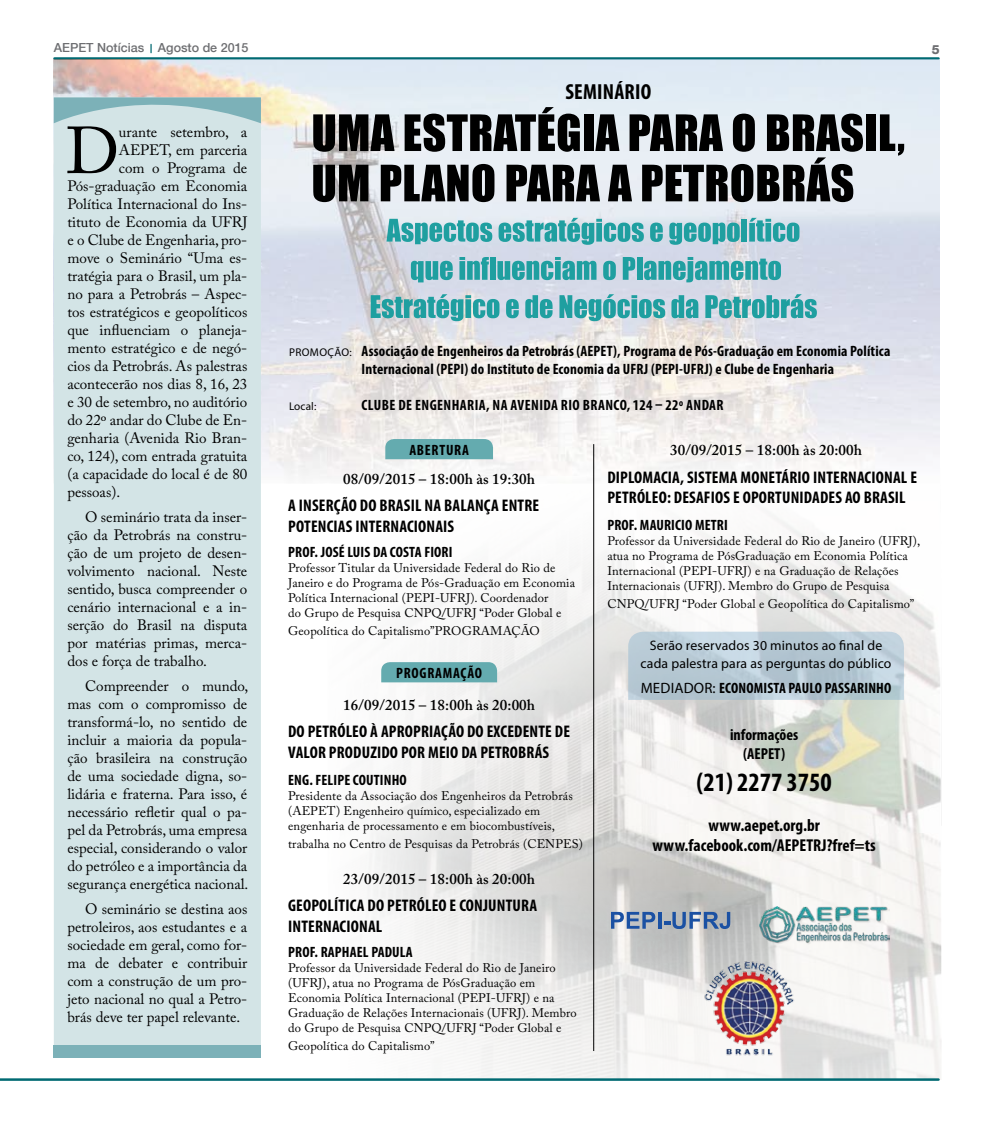
<style>
.page{position:relative;width:993px;height:1134px;background:#fff}
.page>*{position:absolute;margin:0;border:0;box-sizing:border-box;transform-origin:0 0}
.t1{font:65.62px "Adobe Caslon Pro";color:#000}
.t2{font:700 condensed 26.5px "Myriad Pro";color:#000}
.t3{font:700 condensed 21.88px "Myriad Pro";letter-spacing:.01em;color:#000}
.t4{font:700 condensed 17.25px/20.6px "Myriad Pro";color:#000;text-align:center}
.t5{font:700 condensed 16.88px/20.2px "Myriad Pro";letter-spacing:.01em;color:#000}
.t6{font:700 condensed 15.88px/19.1px "Myriad Pro";color:#000;text-align:center}
.t7{font:15px/18px "Adobe Caslon Pro";color:#000;text-align:justify}
.t8{font:700 condensed 15px/18px "Myriad Pro";letter-spacing:.01em;color:#000}
.t9{font:600 15px "Adobe Caslon Pro";letter-spacing:.01em;color:#000}
.t10{font:700 condensed 15px "Myriad Pro";letter-spacing:.05em;color:#000}
.t11{font:13.75px/18px "Myriad Pro";letter-spacing:.01em;color:#000;text-align:center}
.t12{font:12.5px/15px "Adobe Caslon Pro";letter-spacing:.01em;color:#000}
.t13{font:500 12.5px "Helvetica Neue LT Com";color:#6d6e71}
.t14{font:800 12.5px "Helvetica Neue LT Com";color:#6d6e71}
.t15{font:11.25px "Myriad Pro";color:#000}
.s1{font-weight:400;font-stretch:normal;font-size:11.25px}
.s2{font-weight:400;font-stretch:normal}
</style>
<div class="page">
<hr style="left:54px;top:57px;width:884px;height:3px;background:#006a72">
<svg style="left:150px;top:44px;width:2px;height:9px"></svg>
<img style="left:54px;top:60px;width:885px;height:370px">
<img style="left:232px;top:430px;width:709px;height:649px">
<div style="left:54px;top:123px;width:207px;height:922px;background:#d3e4e6"></div>
<hr style="left:0;top:1078px;width:938px;height:3px;background:#006a72">
<div style="left:866px;top:114px;width:9px;height:37px;background:#000"></div>
<svg style="left:879px;top:114px;width:24px;height:42px"></svg>
<svg style="left:313px;top:107px;width:549px;height:95px;background:#6e7174"></svg>
<svg style="left:386px;top:219px;width:106px;height:25px;background:#70bcc1"></svg>
<svg style="left:498px;top:218px;width:145px;height:27px;background:#77bec4"></svg>
<svg style="left:650px;top:223px;width:12px;height:19px"></svg>
<svg style="left:669px;top:223px;width:70px;height:22px;background:#5ab2b6"></svg>
<div style="left:741px;top:219px;width:6px;height:23px;background:#1f9fa0"></div>
<svg style="left:749px;top:218px;width:50px;height:24px"></svg>
<svg style="left:411px;top:261px;width:41px;height:21px"></svg>
<svg style="left:459px;top:257px;width:29px;height:23px"></svg>
<div style="left:489px;top:257px;width:6px;height:23px;background:#1f9fa0"></div>
<svg style="left:497px;top:257px;width:99px;height:23px;background:#64b5bb"></svg>
<svg style="left:603px;top:261px;width:12px;height:19px"></svg>
<svg style="left:622px;top:257px;width:13px;height:23px"></svg>
<div style="left:636px;top:257px;width:6px;height:23px;background:#1f9fa0"></div>
<svg style="left:644px;top:257px;width:136px;height:25px;background:#6cb7bd"></svg>
<svg style="left:370px;top:294px;width:129px;height:27px;background:#75b9bd"></svg>
<svg style="left:506px;top:299px;width:12px;height:19px"></svg>
<svg style="left:525px;top:295px;width:27px;height:23px"></svg>
<svg style="left:559px;top:294px;width:106px;height:27px;background:#73bac0"></svg>
<svg style="left:671px;top:295px;width:27px;height:23px"></svg>
<svg style="left:705px;top:294px;width:111px;height:24px;background:#6ab7bc"></svg>
<svg style="left:610px;top:912px;width:45px;height:17px"></svg>
<svg style="left:657px;top:912px;width:4px;height:17px"></svg>
<svg style="left:664px;top:912px;width:66px;height:17px"></svg>
<img style="left:758px;top:906px;width:130px;height:38px">
<img style="left:701px;top:959px;width:95px;height:98px">
<div style="left:385px;top:439px;width:108px;height:20px;background:#64abaf"></div>
<div style="left:381px;top:662px;width:116px;height:20px;background:#64abaf"></div>
<svg style="left:628px;top:632px;width:275px;height:68px;background:#b8cad6"></svg>
<svg style="left:54px;top:81px;width:207px;height:42px;background:#bfcac6"></svg>
<div style="left:54px;top:1045px;width:207px;height:12px;background:#7cb1b8"></div>
<hr style="left:593px;top:444px;width:1px;height:607px;background:#000">
<p class="t13" style="left:54px;top:40px;width:196px">AEPET Notícias Agosto de 2015</p>
<p class="t14" style="left:931px;top:42px;width:9px">5</p>
<h1 class="t1" style="left:65px;top:112px;width:55px">D</h1>
<p class="t7" style="left:119px;top:123px;width:130px">urante setembro, a</p>
<p class="t7" style="left:119px;top:141px;width:130px">AEPET, em parceria</p>
<p class="t7" style="left:119px;top:159px;width:130px">com o Programa de</p>
<p class="t7" style="left:67px;top:177px;width:181px">Pós-graduação em Economia</p>
<p class="t7" style="left:67px;top:195px;width:181px">Política Internacional do Ins-</p>
<p class="t7" style="left:67px;top:213px;width:181px">tituto de Economia da UFRJ</p>
<p class="t7" style="left:67px;top:231px;width:181px">e o Clube de Engenharia, pro-</p>
<p class="t7" style="left:67px;top:249px;width:181px">move o Seminário “Uma es-</p>
<p class="t7" style="left:67px;top:267px;width:181px">tratégia para o Brasil, um pla-</p>
<p class="t7" style="left:67px;top:285px;width:181px">no para a Petrobrás – Aspec-</p>
<p class="t7" style="left:67px;top:303px;width:181px">tos estratégicos e geopolíticos</p>
<p class="t7" style="left:67px;top:321px;width:181px">que influenciam o planeja-</p>
<p class="t7" style="left:67px;top:339px;width:181px">mento estratégico e de negó-</p>
<p class="t7" style="left:67px;top:357px;width:181px">cios da Petrobrás. As palestras</p>
<p class="t7" style="left:67px;top:375px;width:181px">acontecerão nos dias 8, 16, 23</p>
<p class="t7" style="left:67px;top:393px;width:181px">e 30 de setembro, no auditório</p>
<p class="t7" style="left:67px;top:411px;width:181px">do 22º andar do Clube de En-</p>
<p class="t7" style="left:67px;top:429px;width:181px">genharia (Avenida Rio Bran-</p>
<p class="t7" style="left:67px;top:447px;width:181px">co, 124), com entrada gratuita</p>
<p class="t7" style="left:67px;top:465px;width:181px">(a capacidade do local é de 80</p>
<p class="t7" style="left:67px;top:483px;width:54px">pessoas).</p>
<p class="t7" style="left:67px;top:508px;width:181px;text-indent:18px">O seminário trata da inser&shy;ção da Petrobrás na constru&shy;ção de um projeto de desen&shy;volvimento nacional. Neste sentido, busca compreender o cenário internacional e a in&shy;serção do Brasil na disputa por matérias primas, merca&shy;dos e força de trabalho.</p>
<p class="t7" style="left:67px;top:677px;width:182px;text-indent:18px">Compreender o mundo, mas com o compromisso de transformá-lo, no sentido de incluir a maioria da popula&shy;ção brasileira na construção de uma sociedade digna, so&shy;lidária e fraterna. Para isso, é necessário refletir qual o pa&shy;pel da Petrobrás, uma empresa especial, considerando o valor do petróleo e a importância da segurança energética nacional.</p>
<p class="t7" style="left:67px;top:900px;width:181px;text-indent:18px">O seminário se destina aos petroleiros, aos estudantes e a sociedade em geral, como for&shy;ma de debater e contribuir com a construção de um pro&shy;jeto nacional no qual a Petro&shy;brás deve ter papel relevante.</p>
<h3 class="t3" style="left:565px;top:78px;width:87px">SEMINÁRIO</h3>
<p class="t8" style="left:361px;top:342px;width:530px;text-indent:-72px"><span class="s1">Promoção:</span> Associação de Engenheiros da Petrobrás (AEPET), Programa de Pós-Graduação em Economia Política<br>Internacional (PEPI) do Instituto de Economia da UFRJ (PEPI-UFRJ) e Clube de Engenharia</p>
<p class="t15" style="left:289px;top:399px;width:29px">Local:</p>
<p class="t8" style="left:361px;top:396px;width:68px">Clube de Engen</p>
<p class="t8" style="left:451px;top:396px;width:16px">haria</p>
<p class="t8" style="left:486px;top:396px;width:47px">, na Avenida</p>
<p class="t8" style="left:560px;top:396px;width:38px">Rio Branco</p>
<p class="t8" style="left:626px;top:396px;width:68px">, 124 – 22º andar</p>
<p class="t10" style="left:409px;top:441px;width:61px">ABERTURA</p>
<p class="t9" style="left:343px;top:470px;width:193px">08/09/2015 – 18:00h às 19:30h</p>
<p class="t5" style="left:288px;top:495px;width:252px">A INSERÇÃO DO BRASIL NA BALANÇA ENTRE<br>POTENCIAS INTERNACIONAIS</p>
<p class="t8" style="left:288px;top:542px;width:166px">PROF. JOSÉ LUIS DA COSTA FIORI</p>
<p class="t12" style="left:288px;top:560px;width:288px">Professor Titular da Universidade Federal do Rio de Janeiro e do Programa de Pós-Graduação em Economia Política Internacional (PEPI-UFRJ). Coordenador<br>do Grupo de Pesquisa CNPQ/UFRJ “Poder Global e</p>
<p class="t12" style="left:288px;top:623px;width:253px">Geopolítica do Capitalismo”PROGRAMAÇÃO</p>
<p class="t10" style="left:396px;top:663px;width:87px">PROGRAMAÇÃO</p>
<p class="t9" style="left:343px;top:696px;width:193px">16/09/2015 – 18:00h às 20:00h</p>
<p class="t5" style="left:288px;top:721px;width:283px">DO PETRÓLEO À APROPRIAÇÃO DO EXCEDENTE DE<br>VALOR PRODUZIDO POR MEIO DA PETROBRÁS</p>
<p class="t8" style="left:288px;top:771px;width:120px">ENG. FELIPE COUTINHO</p>
<p class="t12" style="left:288px;top:788px;width:286px">Presidente da Associação dos Engenheiros da Petrobrás (AEPET) Engenheiro químico, especializado em engenharia de processamento e em biocombustíveis,</p>
<p class="t12" style="left:288px;top:836px;width:296px">trabalha no Centro de Pesquisas da Petrobrás (CENPES)</p>
<p class="t9" style="left:343px;top:870px;width:193px">23/09/2015 – 18:00h às 20:00h</p>
<p class="t5" style="left:288px;top:895px;width:250px">GEOPOLÍTICA DO PETRÓLEO E CONJUNTURA<br>INTERNACIONAL</p>
<p class="t8" style="left:288px;top:942px;width:126px">PROF. RAPHAEL PADULA</p>
<p class="t12" style="left:288px;top:960px;width:290px">Professor da Universidade Federal do Rio de Janeiro (UFRJ), atua no Programa de PósGraduação em Economia Política Internacional (PEPI-UFRJ) e na Graduação de Relações Internacionais (UFRJ). Membro do Grupo de Pesquisa CNPQ/UFRJ “Poder Global e</p>
<p class="t12" style="left:288px;top:1038px;width:148px">Geopolítica do Capitalismo”</p>
<p class="t9" style="left:670px;top:441px;width:193px">30/09/2015 – 18:00h às 20:00h</p>
<p class="t5" style="left:607px;top:466px;width:311px">DIPLOMACIA, SISTEMA MONETÁRIO INTERNACIONAL E<br>PETRÓLEO: DESAFIOS E OPORTUNIDADES AO BRASIL</p>
<p class="t8" style="left:607px;top:516px;width:122px">PROF. MAURICIO METRI</p>
<p class="t12" style="left:607px;top:533px;width:314px">Professor da Universidade Federal do Rio de Janeiro (UFRJ), atua no Programa de PósGraduação em Economia Política Internacional (PEPI-UFRJ) e na Graduação de Relações Internacionais (UFRJ). Membro do Grupo de Pesquisa</p>
<p class="t12" style="left:607px;top:596px;width:308px">CNPQ/UFRJ “Poder Global e Geopolítica do Capitalismo”</p>
<p class="t11" style="left:640px;top:636px;width:252px">Serão reservados 30 minutos ao final de cada palestra para as perguntas do público</p>
<p class="t8" style="left:640px;top:678px;width:252px"><span class="s2">MEDIADOR:</span> ECONOMISTA PAULO PASSARINHO</p>
<p class="t6" style="left:729px;top:725px;width:70px">informações (AEPET)</p>
<h2 class="t2" style="left:696px;top:765px;width:137px">(21) 2277 3750</h2>
<p class="t4" style="left:652px;top:814px;width:225px">www.aepet.org.br www.facebook.com/AEPETRJ?fref=ts</p>
</div>
